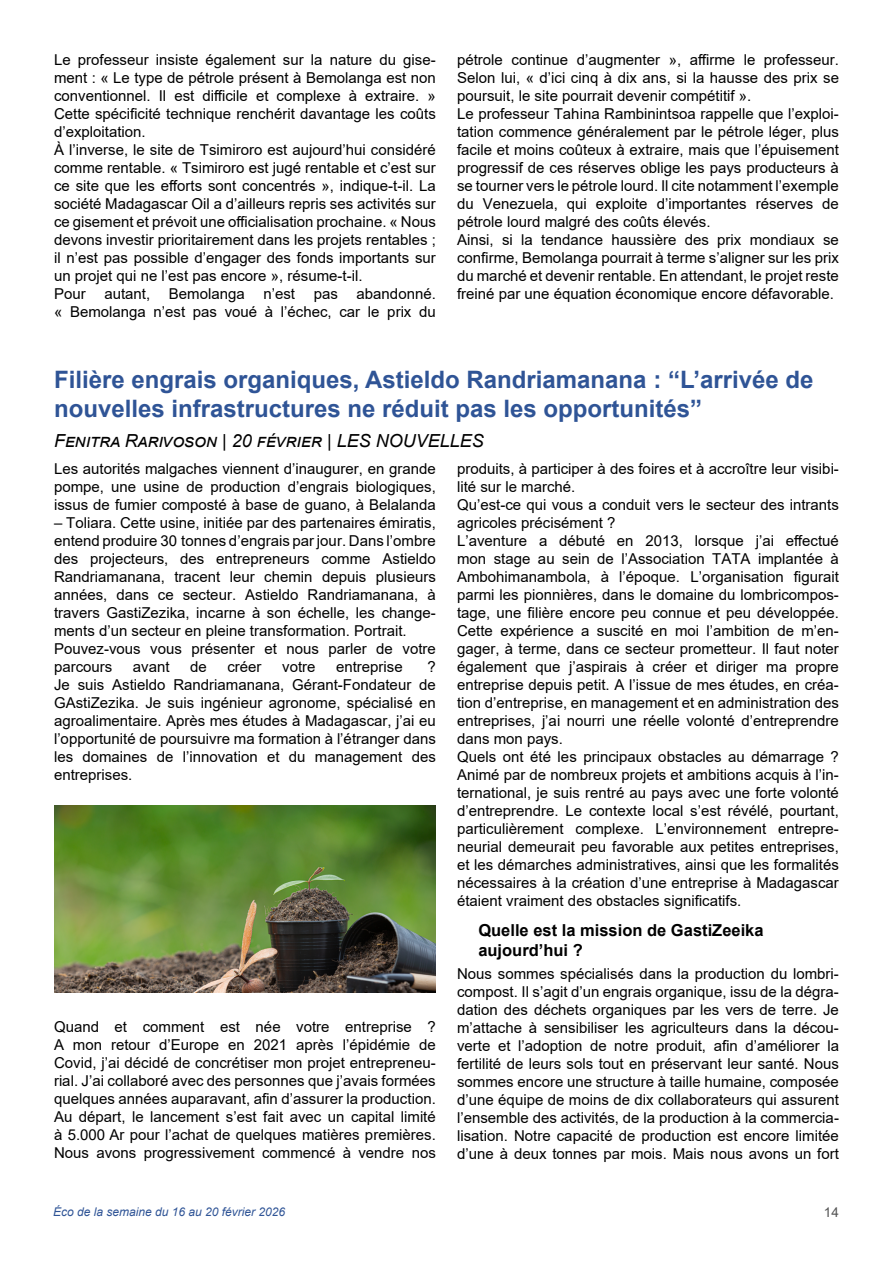
<style>
.page{position:relative;width:893px;height:1263px;background:#fff}
.page>*{position:absolute;margin:0;border:0;box-sizing:border-box;transform-origin:0 0}
.t1{font:700 24px/28.8px "Arial";color:#2f5496}
.t2{font:italic 18px "Arial";color:#000}
.t3{font:700 16.5px/19.8px "Arial";color:#000}
.t4{font:15px/18px "Arial";color:#000}
.t5{font:13.5px "Arial";color:#525252}
.t6{font:italic 12px "Arial";color:#2f5496}
</style>
<div class="page">
<img style="left:54px;top:805px;width:382px;height:187px">
<p class="t4" style="left:54px;top:51px;width:383px">Le professeur insiste également sur la nature du gise&shy;ment : « Le type de pétrole présent à Bemolanga est non conventionnel. Il est difficile et complexe à extraire. » Cette spécificité technique renchérit davantage les coûts d’exploitation.<br>À l’inverse, le site de Tsimiroro est aujourd’hui considéré comme rentable. « Tsimiroro est jugé rentable et c’est sur ce site que les efforts sont concentrés », indique-t-il. La société Madagascar Oil a d’ailleurs repris ses activités sur ce gisement et prévoit une officialisation prochaine. « Nous devons investir prioritairement dans les projets rentables ; il n’est pas possible d’engager des fonds importants sur un projet qui ne l’est pas encore », résume-t-il.<br>Pour autant, Bemolanga n’est pas abandonné. « Bemolanga n’est pas voué à l’échec, car le prix du</p>
<p class="t4" style="left:457px;top:51px;width:383px">pétrole continue d’augmenter », affirme le professeur.<br>Selon lui, « d’ici cinq à dix ans, si la hausse des prix se poursuit, le site pourrait devenir compétitif ».<br>Le professeur Tahina Rambinintsoa rappelle que l’exploi&shy;tation commence généralement par le pétrole léger, plus facile et moins coûteux à extraire, mais que l’épuisement progressif de ces réserves oblige les pays producteurs à se tourner vers le pétrole lourd. Il cite notamment l’exemple du Venezuela, qui exploite d’importantes réserves de pétrole lourd malgré des coûts élevés.<br>Ainsi, si la tendance haussière des prix mondiaux se confirme, Bemolanga pourrait à terme s’aligner sur les prix du marché et devenir rentable. En attendant, le projet reste freiné par une équation économique encore défavorable.</p>
<h1 class="t1" style="left:54px;top:366px;width:761px">Filière engrais organiques, Astieldo Randriamanana : “L’arrivée de nouvelles infrastructures ne réduit pas les opportunités”</h1>
<p class="t2" style="left:54px;top:429px;width:431px">Fenitra Rarivoson | 20 février | LES NOUVELLES</p>
<p class="t4" style="left:54px;top:459px;width:383px;text-align:justify">Les autorités malgaches viennent d’inaugurer, en grande pompe, une usine de production d’engrais biologiques, issus de fumier composté à base de guano, à Belalanda</p>
<p class="t4" style="left:54px;top:513px;width:383px">– Toliara. Cette usine, initiée par des partenaires émiratis, entend produire 30 tonnes d’engrais par jour. Dans l’ombre des projecteurs, des entrepreneurs comme Astieldo Randriamanana, tracent leur chemin depuis plusieurs années, dans ce secteur. Astieldo Randriamanana, à travers GastiZezika, incarne à son échelle, les change&shy;ments d’un secteur en pleine transformation. Portrait.<br>Pouvez-vous vous présenter et nous parler de votre parcours</p>
<p class="t4" style="left:457px;top:459px;width:383px">produits, à participer à des foires et à accroître leur visibi&shy;lité sur le marché.<br>Qu’est-ce qui vous a conduit vers le secteur des intrants agricoles précisément ?<br>L’aventure a débuté en 2013, lorsque j’ai effectué mon stage au sein de l’Association TATA implantée à Ambohimanambola, à l’époque. L’organisation figurait parmi les pionnières, dans le domaine du lombricompos&shy;tage, une filière encore peu connue et peu développée.<br>Cette expérience a suscité en moi l’ambition de m’en&shy;gager, à terme, dans ce secteur prometteur. Il faut noter également que j’aspirais à créer et diriger ma propre entreprise depuis petit. A l’issue de mes études, en créa&shy;tion d’entreprise, en management et en administration des entreprises, j’ai nourri une réelle volonté d’entreprendre dans mon pays.<br>Quels ont été les principaux obstacles au démarrage ?<br>Animé par de nombreux projets et ambitions acquis à l’in&shy;ternational, je suis rentré au pays avec une forte volonté d’entreprendre. Le contexte local s’est révélé, pourtant, particulièrement complexe. L’environnement entrepre&shy;neurial demeurait peu favorable aux petites entreprises, et les démarches administratives, ainsi que les formalités nécessaires à la création d’une entreprise à Madagascar étaient vraiment des obstacles significatifs.</p>
<p class="t3" style="left:478px;top:921px;width:287px">Quelle est la mission de GastiZeeika aujourd’hui ?</p>
<p class="t4" style="left:457px;top:965px;width:383px;text-align:justify">Nous sommes spécialisés dans la production du lombri&shy;compost. Il s’agit d’un engrais organique, issu de la dégra&shy;dation des déchets organiques par les vers de terre. Je m’attache à sensibiliser les agriculteurs dans la décou&shy;verte et l’adoption de notre produit, afin d’améliorer la fertilité de leurs sols tout en préservant leur santé. Nous sommes encore une structure à taille humaine, composée d’une équipe de moins de dix collaborateurs qui assurent l’ensemble des activités, de la production à la commercia&shy;lisation. Notre capacité de production est encore limitée d’une à deux tonnes par mois. Mais nous avons un fort</p>
<p class="t4" style="left:54px;top:657px;width:383px;text-align:justify;text-indent:373px">?<br>Je suis Astieldo Randriamanana, Gérant-Fondateur de GAstiZezika. Je suis ingénieur agronome, spécialisé en agroalimentaire. Après mes études à Madagascar, j’ai eu l’opportunité de poursuivre ma formation à l’étranger dans les domaines de l’innovation et du management des entreprises.</p>
<p class="t4" style="left:133px;top:657px;width:38px">avant</p>
<p class="t4" style="left:190px;top:657px;width:18px">de</p>
<p class="t4" style="left:227px;top:657px;width:36px">créer</p>
<p class="t4" style="left:282px;top:657px;width:35px">votre</p>
<p class="t4" style="left:336px;top:657px;width:68px">entreprise</p>
<p class="t4" style="left:54px;top:1017px;width:383px;text-align:justify">Quand et comment est née votre entreprise ?<br>A mon retour d’Europe en 2021 après l’épidémie de Covid, j’ai décidé de concrétiser mon projet entrepreneu&shy;rial. J’ai collaboré avec des personnes que j’avais formées quelques années auparavant, afin d’assurer la production.<br>Au départ, le lancement s’est fait avec un capital limité à 5.000 Ar pour l’achat de quelques matières premières.<br>Nous avons progressivement commencé à vendre nos</p>
<p class="t6" style="left:53px;top:1204px;width:234px">Éco de la semaine du 16 au 20 février 2026</p>
<p class="t5" style="left:824px;top:1203px;width:17px">14</p>
</div>
